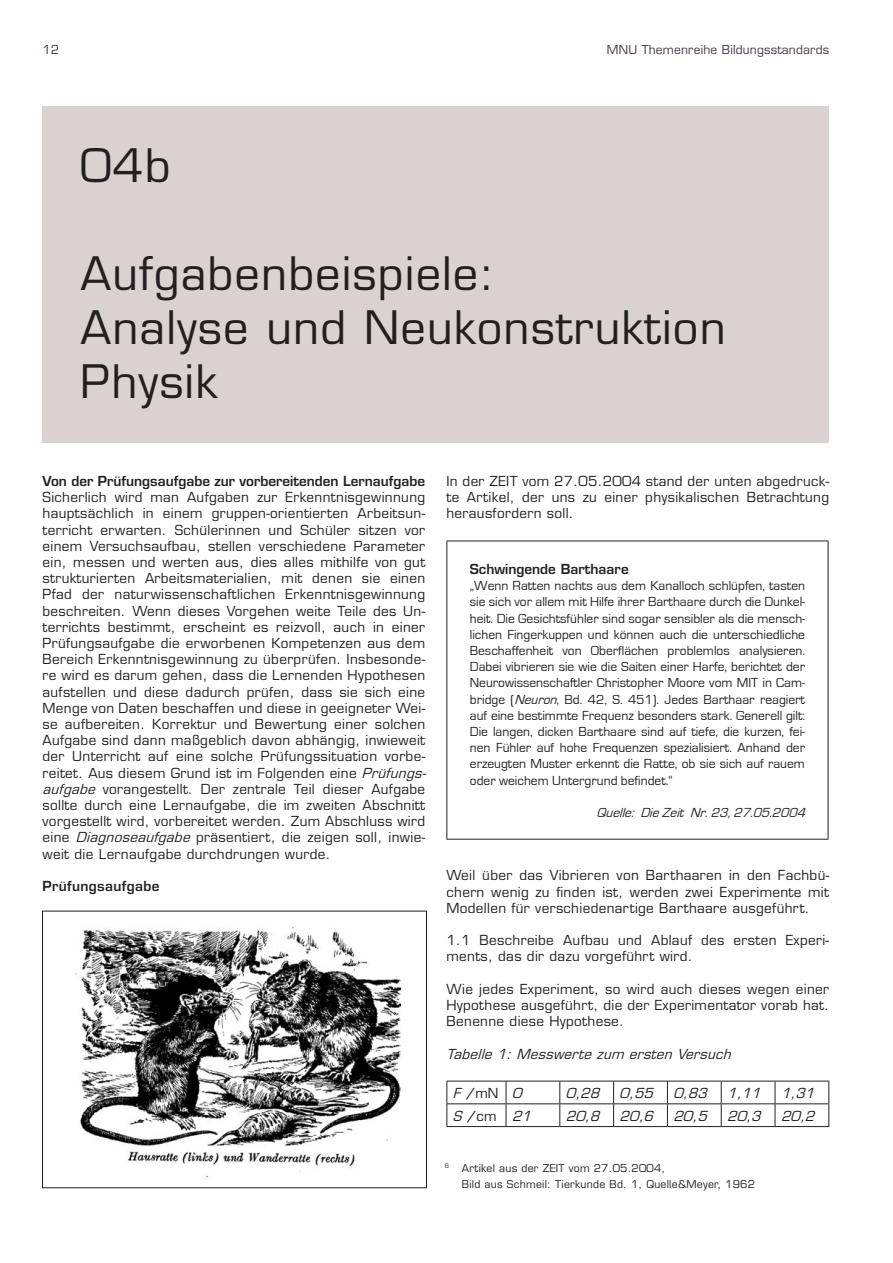
<style>
.page{position:relative;width:893px;height:1263px;background:#fff}
.page>*{position:absolute;margin:0;border:0;box-sizing:border-box;transform-origin:0 0}
.t1{font:45px/54px "Eurostile";letter-spacing:.025em;color:#231f20}
.t2{font:13.5px/16.2px "Eurostile";letter-spacing:.025em;color:#231f20;text-align:justify}
.t3{font:13.5px/16.2px "Eurostile";color:#231f20;text-align:justify}
.t4{font:italic 13.5px "Eurostile";color:#231f20}
.t5{font:600 13.5px "Eurostile";color:#231f20}
.t6{font:italic 13.5px "Eurostile";color:#231f20}
.t7{font:600 13.5px "Eurostile";letter-spacing:.025em;color:#231f20}
.t8{font:12px "Eurostile";letter-spacing:.015em;color:#4b3448}
.t9{font:10.5px/16.2px "Eurostile";letter-spacing:.025em;color:#231f20}
.s1{font-style:italic}
.s2{font-style:normal}
</style>
<div class="page">
<div style="left:43px;top:106px;width:786px;height:337px;background:#dad1d1"></div>
<hr style="left:446px;top:541px;width:382px;height:1px;background:#231f20">
<hr style="left:446px;top:541px;width:1px;height:298px;background:#231f20">
<hr style="left:828px;top:541px;width:1px;height:298px;background:#231f20">
<hr style="left:446px;top:839px;width:382px;height:1px;background:#231f20">
<hr style="left:446px;top:1081px;width:60px;height:1px;background:#231f20">
<hr style="left:506px;top:1081px;width:54px;height:1px;background:#231f20">
<hr style="left:560px;top:1081px;width:54px;height:1px;background:#231f20">
<hr style="left:614px;top:1081px;width:53px;height:1px;background:#231f20">
<hr style="left:667px;top:1081px;width:54px;height:1px;background:#231f20">
<hr style="left:721px;top:1081px;width:54px;height:1px;background:#231f20">
<hr style="left:775px;top:1081px;width:54px;height:1px;background:#231f20">
<hr style="left:446px;top:1103px;width:60px;height:1px;background:#231f20">
<svg style="left:446px;top:1081px;width:1px;height:45px"></svg>
<hr style="left:506px;top:1103px;width:54px;height:1px;background:#231f20">
<svg style="left:506px;top:1081px;width:1px;height:45px"></svg>
<hr style="left:560px;top:1103px;width:54px;height:1px;background:#231f20">
<svg style="left:559px;top:1081px;width:1px;height:45px"></svg>
<hr style="left:614px;top:1103px;width:53px;height:1px;background:#231f20">
<svg style="left:613px;top:1081px;width:1px;height:45px"></svg>
<hr style="left:667px;top:1103px;width:54px;height:1px;background:#231f20">
<svg style="left:667px;top:1081px;width:1px;height:45px"></svg>
<hr style="left:721px;top:1103px;width:54px;height:1px;background:#231f20">
<svg style="left:721px;top:1081px;width:1px;height:45px"></svg>
<hr style="left:775px;top:1103px;width:54px;height:1px;background:#231f20">
<svg style="left:775px;top:1081px;width:1px;height:45px"></svg>
<svg style="left:828px;top:1081px;width:1px;height:45px"></svg>
<hr style="left:446px;top:1126px;width:60px;height:1px;background:#231f20">
<hr style="left:506px;top:1126px;width:54px;height:1px;background:#231f20">
<hr style="left:560px;top:1126px;width:54px;height:1px;background:#231f20">
<hr style="left:614px;top:1126px;width:53px;height:1px;background:#231f20">
<hr style="left:667px;top:1126px;width:54px;height:1px;background:#231f20">
<hr style="left:721px;top:1126px;width:54px;height:1px;background:#231f20">
<hr style="left:775px;top:1126px;width:54px;height:1px;background:#231f20">
<img style="left:75px;top:928px;width:325px;height:250px">
<div style="left:42px;top:911px;width:385px;height:277px;border:1px solid #231f20"></div>
<p class="t8" style="left:43px;top:42px;width:18px">12</p>
<p class="t8" style="left:607px;top:42px;width:224px">MNU Themenreihe Bildungsstandards</p>
<h1 class="t1" style="left:80px;top:139px;width:92px">04b</h1>
<h1 class="t1" style="left:80px;top:247px;width:647px">Aufgabenbeispiele:<br>Analyse und Neukonstruktion<br>Physik</h1>
<p class="t5" style="left:43px;top:473px;width:384px">Von der Prüfungsaufgabe zur vorbereitenden Lernaufgabe</p>
<p class="t2" style="left:43px;top:489px;width:389px;text-align:left">Sicherlich wird man Aufgaben zur Erkenntnisgewinnung hauptsächlich in einem gruppen-orientierten Arbeitsun&shy;terricht erwarten. Schülerinnen und Schüler sitzen vor einem Versuchsaufbau, stellen verschiedene Parameter ein, messen und werten aus, dies alles mithilfe von gut strukturierten Arbeitsmaterialien, mit denen sie einen Pfad der naturwissenschaftlichen Erkenntnisgewinnung beschreiten. Wenn dieses Vorgehen weite Teile des Un&shy;terrichts bestimmt, erscheint es reizvoll, auch in einer Prüfungsaufgabe die erworbenen Kompetenzen aus dem Bereich Erkenntnisgewinnung zu überprüfen. Insbesonde&shy;re wird es darum gehen, dass die Lernenden Hypothesen aufstellen und diese dadurch prüfen, dass sie sich eine Menge von Daten beschaffen und diese in geeigneter Wei&shy;se aufbereiten. Korrektur und Bewertung einer solchen Aufgabe sind dann maßgeblich davon abhängig, inwieweit der Unterricht auf eine solche Prüfungssituation vorbe&shy;reitet. Aus diesem Grund ist im Folgenden eine <span class="s1">Prüfungs&shy;aufgabe</span> vorangestellt. Der zentrale Teil dieser Aufgabe sollte durch eine Lernaufgabe, die im zweiten Abschnitt vorgestellt wird, vorbereitet werden. Zum Abschluss wird eine <span class="s1">Diagnoseaufgabe</span> präsentiert, die zeigen soll, inwie&shy;weit die Lernaufgabe durchdrungen wurde.</p>
<p class="t7" style="left:43px;top:878px;width:119px">Prüfungsaufgabe</p>
<p class="t2" style="left:446px;top:473px;width:384px">In der ZEIT vom 27.05.2004 stand der unten abgedruck&shy;te Artikel, der uns zu einer physikalischen Betrachtung herausfordern soll.</p>
<p class="t5" style="left:470px;top:560px;width:160px">Schwingende Barthaare</p>
<p class="t3" style="left:470px;top:578px;width:337px">„Wenn Ratten nachts aus dem Kanalloch schlüpfen, tasten sie sich vor allem mit Hilfe ihrer Barthaare durch die Dunkel&shy;heit. Die Gesichtsfühler sind sogar sensibler als die mensch&shy;lichen Fingerkuppen und können auch die unterschiedliche Beschaffenheit von Oberflächen problemlos analysieren.<br>Dabei vibrieren sie wie die Saiten einer Harfe, berichtet der Neurowissenschaftler Christopher Moore vom MIT in Cam&shy;bridge (<span class="s1">Neuron</span>, Bd. 42, S. 451). Jedes Barthaar reagiert auf eine bestimmte Frequenz besonders stark. Generell gilt:<br>Die langen, dicken Barthaare sind auf tiefe, die kurzen, fei&shy;nen Fühler auf hohe Frequenzen spezialisiert. Anhand der erzeugten Muster erkennt die Ratte, ob sie sich auf rauem oder weichem Untergrund befindet.“</p>
<p class="t6" style="left:597px;top:805px;width:214px">Quelle: DieZeit Nr.23,27.05.2004</p>
<p class="t2" style="left:446px;top:867px;width:384px">Weil über das Vibrieren von Barthaaren in den Fachbü&shy;chern wenig zu finden ist, werden zwei Experimente mit Modellen für verschiedenartige Barthaare ausgeführt.</p>
<p class="t2" style="left:446px;top:932px;width:384px">1.1 Beschreibe Aufbau und Ablauf des ersten Experi&shy;ments, das dir dazu vorgeführt wird.</p>
<p class="t2" style="left:446px;top:981px;width:384px">Wie jedes Experiment, so wird auch dieses wegen einer Hypothese ausgeführt, die der Experimentator vorab hat.<br>Benenne diese Hypothese.</p>
<p class="t4" style="left:446px;top:1045px;width:290px">Tabelle 1: Messwerte zum ersten Versuch</p>
<p class="t2" style="left:453px;top:1085px;width:74px"><span class="s1">F</span>/mN <span class="s1">0</span></p>
<p class="t4" style="left:566px;top:1085px;width:254px">0,28 0,55 0,83 1,11 1,31</p>
<p class="t4" style="left:453px;top:1107px;width:84px">S <span class="s2">/cm</span> 21</p>
<p class="t4" style="left:566px;top:1107px;width:254px">20,8 20,6 20,5 20,3 20,2</p>
<p class="t9" style="left:462px;top:1160px;width:295px;text-indent:-17px"><sup>6</sup> Artikel aus der ZEIT vom 27.05.2004,<br>Bild aus Schmeil: Tierkunde Bd. 1, Quelle&amp;Meyer, 1962</p>
</div>
